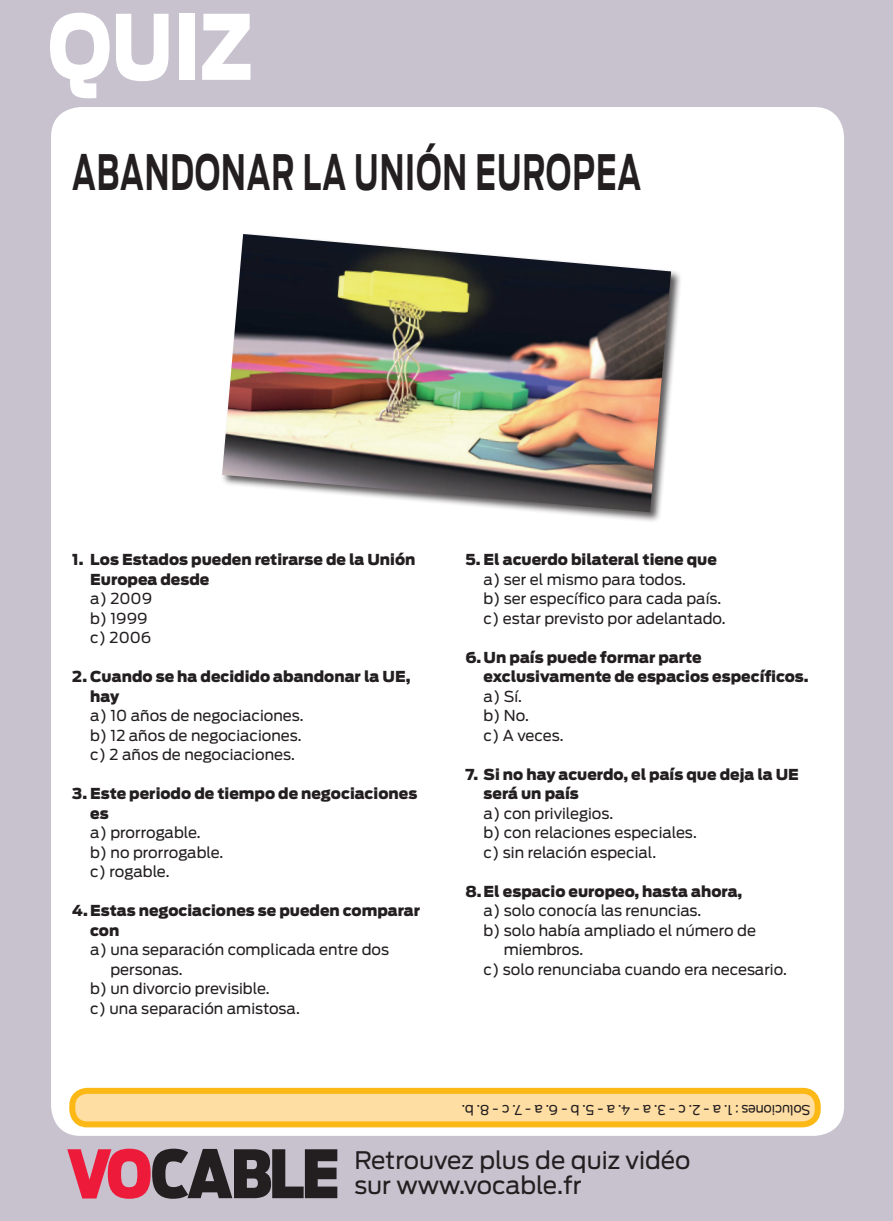
<style>
.page{position:relative;width:893px;height:1221px;background:#fff}
.page>*{position:absolute;margin:0;border:0;box-sizing:border-box;transform-origin:0 0}
.t1{font:900 89.1px "Antenna";color:#fff;scale:.83 1}
.t2{font:700 48.45px "Antenna";letter-spacing:.03em;color:#231f20;scale:.62 1}
.t3{font:24px/25.5px "Antenna";color:#231f20}
.t4{font:15px/19.5px "Antenna";color:#231f20}
.t5{font:900 15px/19.5px "Antenna";color:#231f20}
.t6{font:13.5px "Antenna";letter-spacing:-.01em;color:#231f20;scale:.95 1}
</style>
<div class="page">
<div style="left:0;top:0;width:893px;height:1220px;background:#c8c2cf"></div>
<div style="left:51px;top:107px;width:793px;height:1028px;background:#fff;border-radius:30px"></div>
<svg style="left:67px;top:1148px;width:270px;height:50px"></svg>
<div style="left:72px;top:1090px;width:746px;height:34px;background:#ffdea4;border-radius:15px"></div>
<div style="left:69px;top:1087px;width:752px;height:40px;border:6px solid #fcb814;border-radius:15px"></div>
<div style="left:221px;top:233px;width:461px;height:290px;background:#231f20;opacity:.75"></div>
<img style="left:222px;top:234px;width:449px;height:278px">
<h1 class="t1" style="left:48px;top:-6px;width:248px">QUIZ</h1>
<h2 class="t2" style="left:72px;top:143px;width:919px">ABANDONAR LA UNIÓN EUROPEA</h2>
<p class="t5" style="left:90px;top:550px;width:327px;text-indent:-18px">1. Los Estados pueden retirarse de la Unión<br>Europea desde</p>
<p class="t4" style="left:90px;top:589px;width:63px">a) 2009 b) 1999 c) 2006</p>
<p class="t5" style="left:90px;top:667px;width:322px;text-indent:-18px">2. Cuando se ha decidido abandonar la UE, hay</p>
<p class="t4" style="left:90px;top:706px;width:215px">a) 10 años de negociaciones. b) 12 años de negociaciones. c) 2 años de negociaciones.</p>
<p class="t5" style="left:90px;top:784px;width:329px;text-indent:-18px">3. Este periodo de tiempo de negociaciones es</p>
<p class="t4" style="left:90px;top:823px;width:135px">a) prorrogable.<br>b) no prorrogable. c) rogable.</p>
<p class="t5" style="left:90px;top:901px;width:331px;text-indent:-18px">4. Estas negociaciones se pueden comparar con</p>
<p class="t4" style="left:90px;top:940px;width:300px">a) una separación complicada entre dos</p>
<p class="t4" style="left:110px;top:959px;width:74px">personas.</p>
<p class="t4" style="left:90px;top:979px;width:181px">b) un divorcio previsible.</p>
<p class="t4" style="left:90px;top:998px;width:211px">c) una separación amistosa.</p>
<p class="t5" style="left:466px;top:550px;width:253px">5. El acuerdo bilateral tiene que</p>
<p class="t4" style="left:484px;top:569px;width:244px">a) ser el mismo para todos.<br>b) ser específico para cada país. c) estar previsto por adelantado.</p>
<p class="t5" style="left:484px;top:647px;width:327px;text-indent:-18px">6. Un país puede formar parte exclusivamente de espacios específicos.</p>
<p class="t4" style="left:484px;top:686px;width:81px">a) Sí.<br>b) No.<br>c) A veces.</p>
<p class="t5" style="left:484px;top:764px;width:317px;text-indent:-18px">7. Si no hay acuerdo, el país que deja la UE será un país</p>
<p class="t4" style="left:484px;top:803px;width:215px">a) con privilegios.<br>b) con relaciones especiales. c) sin relación especial.</p>
<p class="t5" style="left:466px;top:881px;width:278px">8.El espacio europeo, hasta ahora,</p>
<p class="t4" style="left:484px;top:901px;width:219px">a) solo conocía las renuncias.</p>
<p class="t4" style="left:484px;top:920px;width:274px">b) solo había ampliado el número de</p>
<p class="t4" style="left:504px;top:940px;width:81px">miembros.</p>
<p class="t4" style="left:484px;top:959px;width:305px">c) solo renunciaba cuando era necesario.</p>
<p class="t6" style="left:810px;top:1117px;width:369px;rotate:-180deg">Soluciones : 1. a - 2. c - 3. a - 4. a - 5. b - 6. a - 7. c - 8. b.</p>
<h3 class="t3" style="left:354px;top:1147px;width:338px">Retrouvez plus de quiz vidéo sur www.vocable.fr</h3>
</div>
